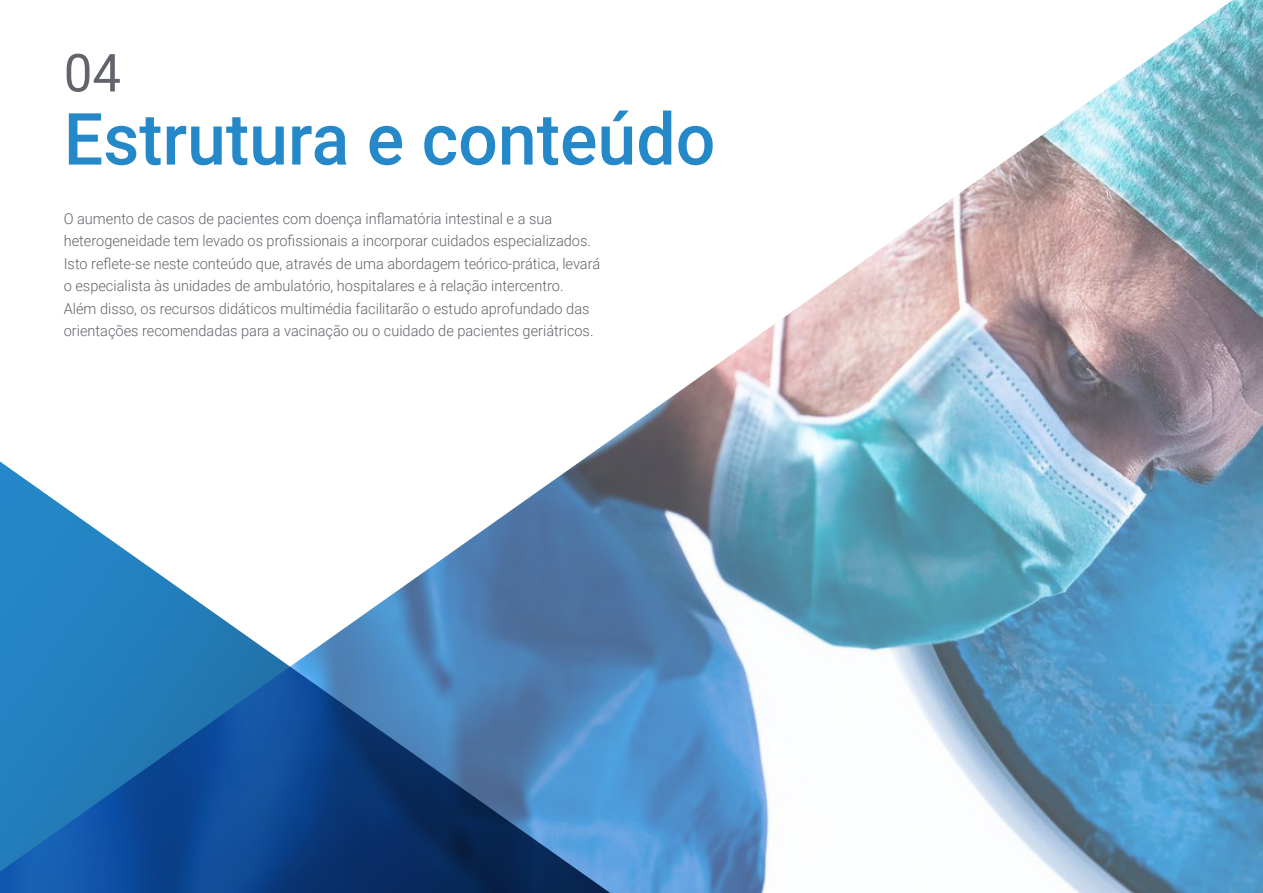
<style>
.page{position:relative;width:1263px;height:893px;background:#fff}
.page>*{position:absolute;margin:0;border:0;box-sizing:border-box;transform-origin:0 0}
.t1{font:500 72px "Roboto";color:#2488c9}
.t2{font:52.5px "Roboto";color:#61646a}
.t3{font:300 15px/22.5px "Roboto";color:#61646a}
</style>
<div class="page">
<img style="left:602px;top:0;width:661px;height:893px">
<svg style="left:0;top:446px;width:640px;height:447px"></svg>
<h2 class="t2" style="left:64px;top:36px;width:59px">04</h2>
<h1 class="t1" style="left:64px;top:89px;width:653px">Estrutura e conteúdo</h1>
<p class="t3" style="left:64px;top:207px;width:538px">O aumento de casos de pacientes com doença inflamatória intestinal e a sua heterogeneidade tem levado os profissionais a incorporar cuidados especializados.<br>Isto reflete-se neste conteúdo que, através de uma abordagem teórico-prática, levará o especialista às unidades de ambulatório, hospitalares e à relação intercentro.<br>Além disso, os recursos didáticos multimédia facilitarão o estudo aprofundado das orientações recomendadas para a vacinação ou o cuidado de pacientes geriátricos.</p>
</div>
